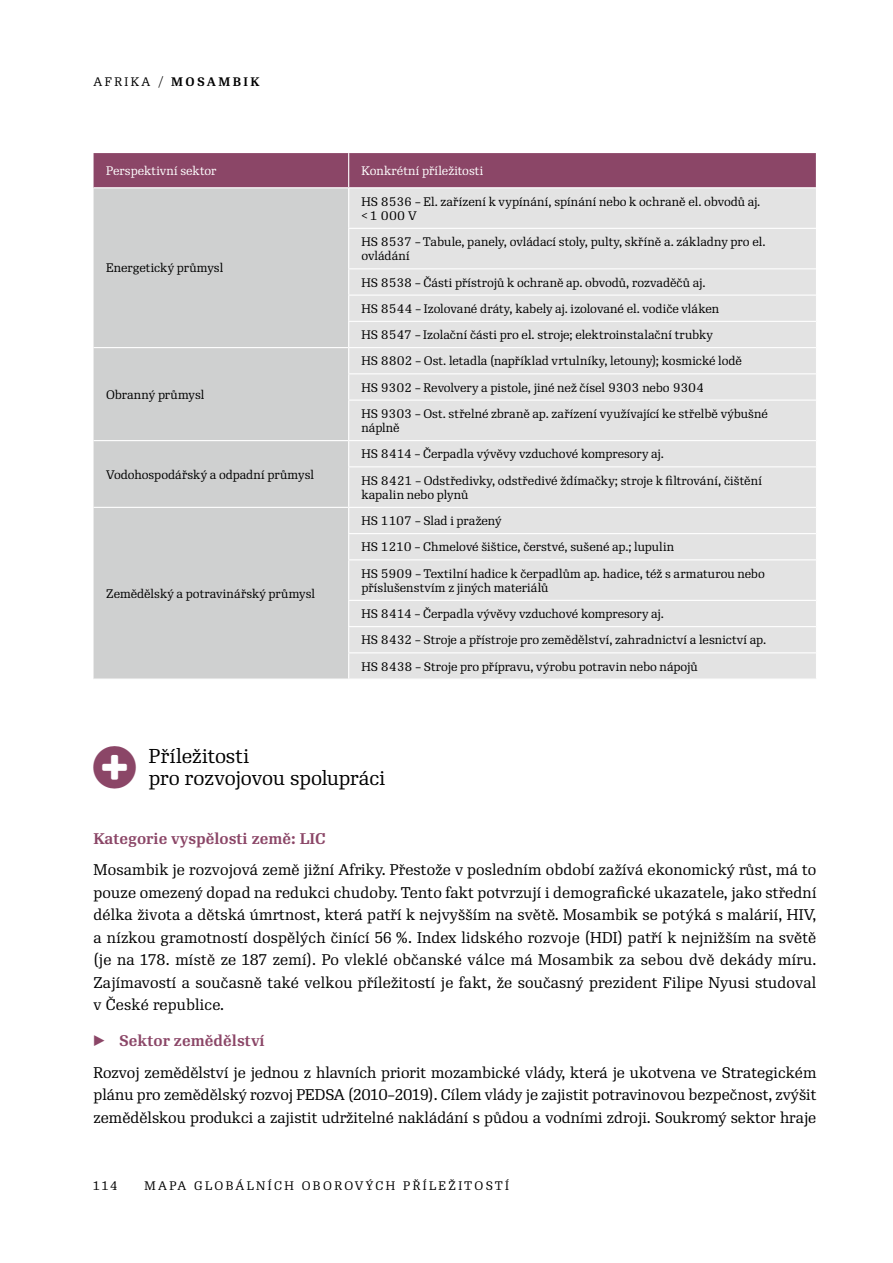
<style>
.page{position:relative;width:893px;height:1263px;background:#fff}
.page>*{position:absolute;margin:0;border:0;box-sizing:border-box;transform-origin:0 0}
.t1{font:19.5px/22.5px "Re Public Std";letter-spacing:-.005em;color:#000}
.t2{font:15px/22.5px "Re Public Std";color:#000;text-align:justify}
.t3{font:700 15px "Re Public Std";color:#8b4667}
.t4{font:12px/26.2px "Re Public Std";letter-spacing:-.005em;color:#000}
.t5{font:12px "Re Public Std";color:#fff}
.t6{font:12px "Re Public Std";letter-spacing:.2em;color:#000}
.t7{font:700 12px "Re Public Std";color:#000}
.s1{font-weight:700}
</style>
<div class="page">
<div style="left:94px;top:153px;width:722px;height:34px;background:#8b4667"></div>
<div style="left:94px;top:188px;width:254px;height:490px;background:#cfd0d0"></div>
<div style="left:349px;top:188px;width:467px;height:490px;background:#e3e3e3"></div>
<hr style="left:348px;top:153px;width:1px;height:34px;background:#fff">
<hr style="left:348px;top:228px;width:468px;height:1px;background:#fff">
<hr style="left:348px;top:268px;width:468px;height:1px;background:#fff">
<hr style="left:348px;top:295px;width:468px;height:1px;background:#fff">
<hr style="left:348px;top:321px;width:468px;height:1px;background:#fff">
<hr style="left:349px;top:347px;width:467px;height:1px;background:#fff">
<hr style="left:348px;top:373px;width:468px;height:1px;background:#fff">
<hr style="left:348px;top:399px;width:468px;height:2px;background:#fff">
<hr style="left:349px;top:440px;width:467px;height:1px;background:#fff">
<hr style="left:348px;top:466px;width:468px;height:1px;background:#fff">
<hr style="left:349px;top:507px;width:467px;height:1px;background:#fff">
<hr style="left:348px;top:533px;width:468px;height:1px;background:#fff">
<hr style="left:348px;top:559px;width:468px;height:1px;background:#fff">
<hr style="left:348px;top:600px;width:468px;height:1px;background:#fff">
<hr style="left:348px;top:626px;width:468px;height:1px;background:#fff">
<hr style="left:348px;top:652px;width:468px;height:1px;background:#fff">
<hr style="left:94px;top:440px;width:255px;height:1px;background:#fff">
<hr style="left:94px;top:507px;width:255px;height:1px;background:#fff">
<hr style="left:94px;top:347px;width:255px;height:1px;background:#fff">
<p class="t4" style="left:94px;top:68px;width:125px">Afrika / <span class="s1">Mo sambi</span></p>
<p class="t7" style="left:251px;top:74px;width:11px">k</p>
<p class="t5" style="left:106px;top:163px;width:112px">Perspektivní sektor</p>
<p class="t5" style="left:361px;top:163px;width:123px">Konkrétní příležitosti</p>
<p class="t4" style="left:106px;top:255px;width:119px">Energetický průmysl</p>
<p class="t4" style="left:106px;top:381px;width:100px">Obranný průmysl</p>
<p class="t4" style="left:106px;top:461px;width:209px">Vodohospodářský a odpadní průmysl</p>
<p class="t4" style="left:106px;top:580px;width:210px">Zemědělský a potravinářský průmysl</p>
<p class="t4" style="left:361px;top:194px;width:400px;line-height:14.2px">HS 8536 – El. zařízení k vypínání, spínání nebo k ochraně el. obvodů aj. &lt; 1 000 V</p>
<p class="t4" style="left:361px;top:235px;width:406px;line-height:14.2px">HS 8537 – Tabule, panely, ovládací stoly, pulty, skříně a. základny pro el. ovládání</p>
<p class="t4" style="left:361px;top:269px;width:359px">HS 8538 – Části přístrojů k ochraně ap. obvodů, rozvaděčů aj.<br>HS 8544 – Izolované dráty, kabely aj. izolované el. vodiče vláken<br>HS 8547 – Izolační části pro el. stroje; elektroinstalační trubky</p>
<p class="t4" style="left:361px;top:348px;width:408px">HS 8802 – Ost. letadla (například vrtulníky, letouny); kosmické lodě<br>HS 9302 – Revolvery a pistole, jiné než čísel 9303 nebo 9304<br>HS 9303 – Ost. střelné zbraně ap. zařízení využívající ke střelbě výbušné</p>
<p class="t4" style="left:361px;top:415px;width:40px">náplně</p>
<p class="t4" style="left:361px;top:441px;width:402px">HS 8414 – Čerpadla vývěvy vzduchové kompresory aj.<br>HS 8421 – Odstředivky, odstředivé ždímačky; stroje k filtrování, čištění</p>
<p class="t4" style="left:361px;top:481px;width:108px">kapalin nebo plynů</p>
<p class="t4" style="left:361px;top:508px;width:405px">HS 1107 – Slad i pražený<br>HS 1210 – Chmelové šištice, čerstvé, sušené ap.; lupulin<br>HS 5909 – Textilní hadice k čerpadlům ap. hadice, též s armaturou nebo</p>
<p class="t4" style="left:361px;top:574px;width:406px">příslušenstvím z jiných materiálů<br>HS 8414 – Čerpadla vývěvy vzduchové kompresory aj.<br>HS 8432 – Stroje a přístroje pro zemědělství, zahradnictví a lesnictví ap.<br>HS 8438 – Stroje pro přípravu, výrobu potravin nebo nápojů</p>
<h1 class="t1" style="left:149px;top:745px;width:238px">Příležitosti<br>pro rozvojovou spolupráci</h1>
<p class="t3" style="left:94px;top:828px;width:234px">Kategorie vyspělosti země: LIC</p>
<p class="t2" style="left:94px;top:859px;width:724px">Mosambik je rozvojová země jižní Afriky. Přestože v posledním období zažívá ekonomický růst, má to pouze omezený dopad na redukci chudoby. Tento fakt potvrzují i demografické ukazatele, jako střední délka života a dětská úmrtnost, která patří k nejvyšším na světě. Mosambik se potýká s malárií, HIV, a nízkou gramotností dospělých činící 56 %. Index lidského rozvoje (HDI) patří k nejnižším na světě (je na 178. místě ze 187 zemí). Po vleklé občanské válce má Mosambik za sebou dvě dekády míru.<br>Zajímavostí a současně také velkou příležitostí je fakt, že současný prezident Filipe Nyusi studoval v České republice.</p>
<p class="t3" style="left:94px;top:1031px;width:173px">▶ Sektor zemědělství</p>
<p class="t2" style="left:94px;top:1061px;width:724px">Rozvoj zemědělství je jednou z hlavních priorit mozambické vlády, která je ukotvena ve Strategickém plánu pro zemědělský rozvoj PEDSA (2010–2019). Cílem vlády je zajistit potravinovou bezpečnost, zvýšit zemědělskou produkci a zajistit udržitelné nakládání s půdou a vodními zdroji. Soukromý sektor hraje</p>
<p class="t4" style="left:94px;top:1173px;width:25px">114</p>
<p class="t6" style="left:145px;top:1178px;width:366px">MAPA GLOBÁLNÍCH OBOROVÝCH PŘÍLEŽITOSTÍ</p>
</div>
